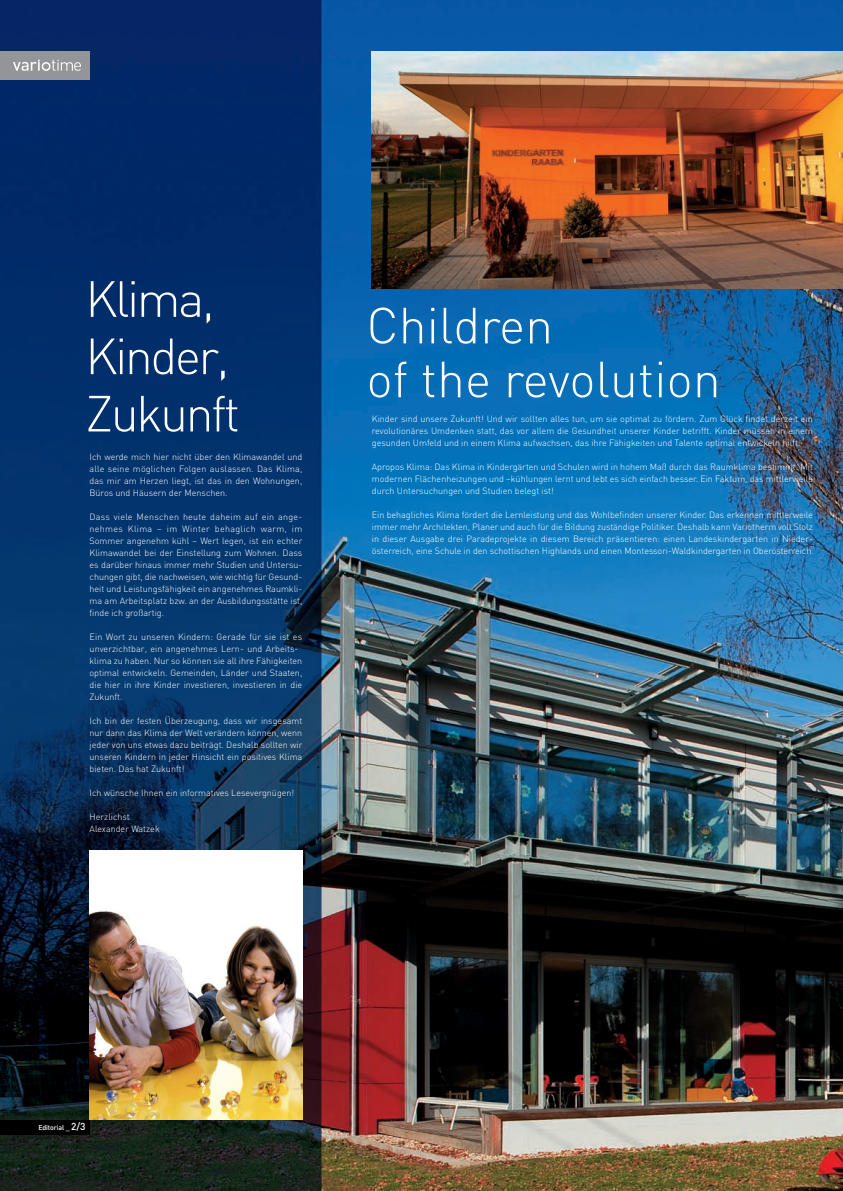
<style>
.page{position:relative;width:843px;height:1191px;background:#fff}
.page>*{position:absolute;margin:0;border:0;box-sizing:border-box;transform-origin:0 0}
.t1{font:300 50px/53.8px "DIN";color:#fff}
.t2{font:300 50px/57.3px "DIN";letter-spacing:-.05em;color:#fff}
.t3{font:300 9px/12px "DIN";color:#fff;text-align:justify}
.t4{font:500 7px "DIN";letter-spacing:-.015em;color:#fff}
.s1{font-size:10px}
</style>
<div class="page">
<img style="left:0;top:0;width:842px;height:1191px">
<div style="left:0;top:1120px;width:90px;height:14px;background:#000001"></div>
<img style="left:89px;top:851px;width:213px;height:269px">
<div style="left:0;top:51px;width:90px;height:28px;background:#939598"></div>
<svg style="left:13px;top:60px;width:68px;height:11px"></svg>
<img style="left:372px;top:51px;width:470px;height:237px">
<h1 class="t2" style="left:85px;top:276px;width:156px">Klima,<br>Kinder,<br>Zukunft</h1>
<p class="t3" style="left:90px;top:452px;width:214px">Ich werde mich hier nicht über den Klimawandel und alle seine möglichen Folgen auslassen. Das Klima, das mir am Herzen liegt, ist das in den Wohnungen, Büros und Häusern der Menschen.</p>
<p class="t3" style="left:90px;top:512px;width:214px">Dass viele Menschen heute daheim auf ein ange&shy;nehmes Klima – im Winter behaglich warm, im Sommer angenehm kühl – Wert legen, ist ein echter Klimawandel bei der Einstellung zum Wohnen. Dass es darüber hinaus immer mehr Studien und Untersu&shy;chungen gibt, die nachweisen, wie wichtig für Gesund&shy;heit und Leistungsfähigkeit ein angenehmes Raumkli&shy;ma am Arbeitsplatz bzw. an der Ausbildungsstätte ist, finde ich großartig.</p>
<p class="t3" style="left:90px;top:632px;width:214px;text-align:left">Ein Wort zu unseren Kindern: Gerade für sie ist es unverzichtbar, ein angenehmes Lern- und Arbeits&shy;klima zu haben. Nur so können sie all ihre Fähigkeiten optimal entwickeln. Gemeinden, Länder und Staaten, die hier in ihre Kinder investieren, investieren in die Zukunft.</p>
<p class="t3" style="left:90px;top:716px;width:214px">Ich bin der festen Überzeugung, dass wir insgesamt nur dann das Klima der Welt verändern können, wenn jeder von uns etwas dazu beiträgt. Deshalb sollten wir unseren Kindern in jeder Hinsicht ein positives Klima bieten. Das hat Zukunft!</p>
<p class="t3" style="left:90px;top:788px;width:206px">Ich wünsche Ihnen ein informatives Lesevergnügen!</p>
<p class="t3" style="left:90px;top:812px;width:72px">Herzlichst<br>Alexander Watzek</p>
<h1 class="t1" style="left:366px;top:304px;width:356px">Children<br>of the revolution</h1>
<p class="t3" style="left:372px;top:414px;width:442px">Kinder sind unsere Zukunft! Und wir sollten alles tun, um sie optimal zu fördern. Zum Glück findet derzeit ein revolutionäres Umdenken statt, das vor allem die Gesundheit unserer Kinder betrifft. Kinder müssen in einem gesunden Umfeld und in einem Klima aufwachsen, das ihre Fähigkeiten und Talente optimal entwickeln hilft.</p>
<p class="t3" style="left:372px;top:462px;width:442px">Apropos Klima: Das Klima in Kindergärten und Schulen wird in hohem Maß durch das Raumklima bestimmt. Mit modernen Flächenheizungen und –kühlungen lernt und lebt es sich einfach besser. Ein Faktum, das mittlerweile durch Untersuchungen und Studien belegt ist!</p>
<p class="t3" style="left:372px;top:510px;width:443px">Ein behagliches Klima fördert die Lernleistung und das Wohlbefinden unserer Kinder. Das erkennen mittlerweile immer mehr Architekten, Planer und auch für die Bildung zuständige Politiker. Deshalb kann Variotherm voll Stolz in dieser Ausgabe drei Paradeprojekte in diesem Bereich präsentieren: einen Landeskindergarten in Nieder&shy;österreich, eine Schule in den schottischen Highlands und einen Montessori-Waldkindergarten in Oberösterreich.</p>
<p class="t4" style="left:38px;top:1125px;width:49px">Editorial _ <span class="s1">2/3</span></p>
</div>
